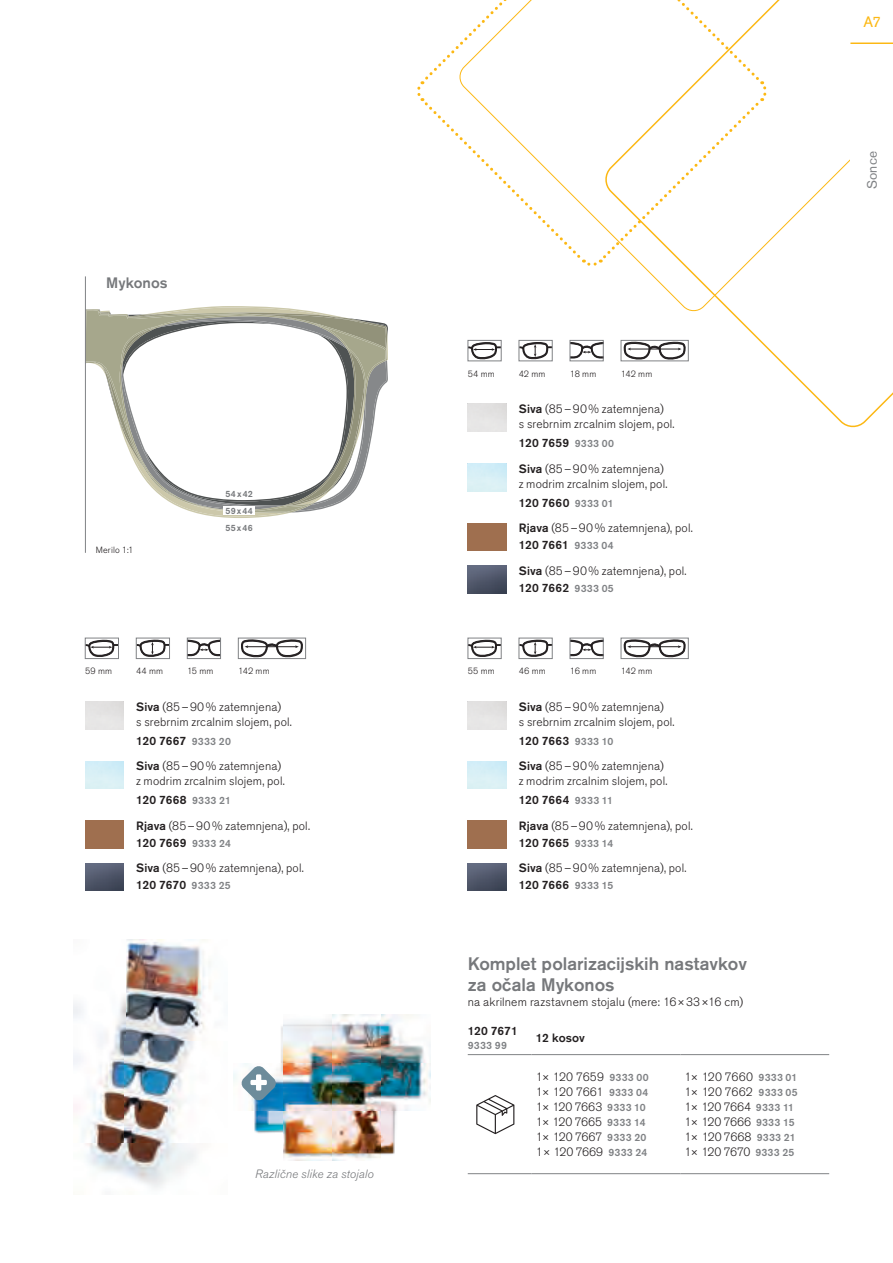
<style>
.page{position:relative;width:893px;height:1263px;background:#fff}
.page>*{position:absolute;margin:0;border:0;box-sizing:border-box;transform-origin:0 0}
.t1{font:69px "Summer Loving Sans";color:#fff;scale:.84 1}
.t2{font:500 18px/21px "Akzidenz Grotesk Pro";color:#76787b}
.t3{font:500 15px "Akzidenz Grotesk Pro";letter-spacing:.005em;color:#76787b}
.t4{font:15px "Akzidenz Grotesk Pro";color:#fcb814}
.t5{font:13.5px "Akzidenz Grotesk Pro";letter-spacing:.015em;color:#808285}
.t6{font:300 12px/15px "Akzidenz Grotesk Pro";letter-spacing:.01em;color:#231f20}
.t7{font:500 12px "Akzidenz Grotesk Pro";letter-spacing:.005em;color:#231f20}
.t8{font:italic 300 12px "Akzidenz Grotesk Pro";letter-spacing:.01em;color:#76787b}
.t9{font:500 10.5px "Akzidenz Grotesk Pro";letter-spacing:.025em;color:#808285}
.t10{font:300 9px "Akzidenz Grotesk Pro";letter-spacing:.02em;color:#231f20}
.t11{font:500 9px/17px "Akzidenz Grotesk Pro";letter-spacing:.085em;color:#76787b;text-align:justify}
.s1{font-weight:500}
.s2{font-size:10.5px;color:#808285}
.s3{font-weight:500;font-size:10.5px;color:#808285}
</style>
<div class="page">
<img style="left:468px;top:863px;width:38px;height:28px">
<img style="left:468px;top:821px;width:38px;height:27px">
<svg style="left:470px;top:640px;width:29px;height:17px"></svg>
<div style="left:468px;top:638px;width:33px;height:21px;border:1px solid #808285"></div>
<svg style="left:521px;top:640px;width:29px;height:17px"></svg>
<div style="left:519px;top:638px;width:33px;height:21px;border:1px solid #808285"></div>
<svg style="left:572px;top:640px;width:29px;height:16px"></svg>
<div style="left:570px;top:638px;width:33px;height:21px;border:1px solid #808285"></div>
<svg style="left:624px;top:640px;width:61px;height:17px"></svg>
<div style="left:621px;top:638px;width:67px;height:21px;border:1px solid #808285"></div>
<img style="left:74px;top:939px;width:137px;height:249px">
<img style="left:234px;top:1014px;width:197px;height:146px">
<svg style="left:241px;top:1065px;width:35px;height:36px"></svg>
<svg style="left:476px;top:1095px;width:38px;height:39px"></svg>
<svg style="left:187px;top:306px;width:201px;height:212px"></svg>
<svg style="left:86px;top:309px;width:301px;height:204px"></svg>
<svg style="left:120px;top:315px;width:236px;height:197px"></svg>
<img style="left:468px;top:566px;width:38px;height:27px">
<img style="left:85px;top:863px;width:38px;height:28px">
<img style="left:468px;top:523px;width:38px;height:28px">
<img style="left:85px;top:821px;width:38px;height:27px">
<hr style="left:85px;top:276px;width:1px;height:277px;background:#808285">
<svg style="left:417px;top:0;width:187px;height:266px"></svg>
<svg style="left:604px;top:0;width:289px;height:428px"></svg>
<svg style="left:470px;top:342px;width:29px;height:17px"></svg>
<div style="left:468px;top:340px;width:33px;height:21px;border:1px solid #808285"></div>
<svg style="left:87px;top:640px;width:30px;height:17px"></svg>
<div style="left:85px;top:638px;width:34px;height:21px;border:1px solid #808285"></div>
<svg style="left:521px;top:342px;width:29px;height:17px"></svg>
<div style="left:519px;top:340px;width:33px;height:21px;border:1px solid #808285"></div>
<svg style="left:138px;top:640px;width:30px;height:17px"></svg>
<div style="left:136px;top:638px;width:34px;height:21px;border:1px solid #808285"></div>
<svg style="left:572px;top:342px;width:29px;height:16px"></svg>
<div style="left:570px;top:340px;width:33px;height:21px;border:1px solid #808285"></div>
<svg style="left:189px;top:640px;width:30px;height:16px"></svg>
<div style="left:187px;top:638px;width:34px;height:21px;border:1px solid #808285"></div>
<svg style="left:624px;top:342px;width:61px;height:17px"></svg>
<div style="left:621px;top:340px;width:67px;height:21px;border:1px solid #808285"></div>
<svg style="left:241px;top:640px;width:62px;height:17px"></svg>
<div style="left:238px;top:638px;width:68px;height:21px;border:1px solid #808285"></div>
<div style="left:223px;top:489px;width:32px;height:8px;background:#fff"></div>
<div style="left:223px;top:506px;width:32px;height:8px;background:#fff"></div>
<div style="left:850px;top:0;width:43px;height:43px;background:#fff"></div>
<hr style="left:850px;top:43px;width:43px;height:1px;background:#fcb814">
<div style="left:850px;top:44px;width:43px;height:159px;background:#fff"></div>
<hr style="left:468px;top:1054px;width:63px;height:1px;background:#808285">
<hr style="left:531px;top:1054px;width:149px;height:1px;background:#808285">
<hr style="left:680px;top:1054px;width:149px;height:1px;background:#808285">
<hr style="left:531px;top:1173px;width:149px;height:1px;background:#808285">
<hr style="left:680px;top:1173px;width:149px;height:1px;background:#808285">
<hr style="left:468px;top:1173px;width:63px;height:1px;background:#808285">
<p class="t3" style="left:106px;top:273px;width:63px">Mykonos</p>
<p class="t10" style="left:96px;top:544px;width:39px">Merilo 1:1</p>
<p class="t11" style="left:225px;top:485px;width:29px">54x42<br>59x44<br>55x46</p>
<p class="t10" style="left:85px;top:665px;width:29px">59 mm</p>
<p class="t10" style="left:136px;top:665px;width:29px">44 mm</p>
<p class="t10" style="left:187px;top:665px;width:28px">15 mm</p>
<p class="t10" style="left:238px;top:665px;width:33px">142 mm</p>
<p class="t6" style="left:136px;top:699px;width:157px"><span class="s1">Siva</span> (85 – 90 % zatemnjena)<br>s srebrnim zrcalnim slojem, pol.</p>
<p class="t7" style="left:136px;top:733px;width:96px">120 7667 <span class="s2">9333 20</span></p>
<p class="t6" style="left:136px;top:758px;width:150px"><span class="s1">Siva</span> (85 – 90 % zatemnjena) z modrim zrcalnim slojem, pol.</p>
<p class="t7" style="left:136px;top:792px;width:96px">120 7668 <span class="s2">9333 21</span></p>
<p class="t7" style="left:136px;top:835px;width:97px">120 7669 <span class="s2">9333 24</span></p>
<p class="t7" style="left:136px;top:877px;width:96px">120 7670 <span class="s2">9333 25</span></p>
<p class="t6" style="left:136px;top:818px;width:175px"><span class="s1">Rjava</span> (85 – 90 % zatemnjena), pol.</p>
<p class="t6" style="left:136px;top:860px;width:169px"><span class="s1">Siva</span> (85 – 90 % zatemnjena), pol.</p>
<h1 class="t1" style="left:248px;top:1041px;width:26px">+</h1>
<p class="t8" style="left:255px;top:1166px;width:120px">Različne slike za stojalo</p>
<p class="t4" style="left:863px;top:12px;width:18px">A7</p>
<p class="t5" style="left:863px;top:189px;width:40px;rotate:-90deg">Sonce</p>
<p class="t10" style="left:468px;top:368px;width:29px">54 mm</p>
<p class="t10" style="left:519px;top:368px;width:28px">42 mm</p>
<p class="t10" style="left:570px;top:368px;width:28px">18 mm</p>
<p class="t10" style="left:621px;top:368px;width:33px">142 mm</p>
<p class="t6" style="left:519px;top:401px;width:157px"><span class="s1">Siva</span> (85 – 90 % zatemnjena)<br>s srebrnim zrcalnim slojem, pol.</p>
<p class="t7" style="left:519px;top:435px;width:97px">120 7659 <span class="s2">9333 00</span></p>
<p class="t6" style="left:519px;top:461px;width:150px"><span class="s1">Siva</span> (85 – 90 % zatemnjena) z modrim zrcalnim slojem, pol.</p>
<p class="t7" style="left:519px;top:495px;width:97px">120 7660 <span class="s2">9333 01</span></p>
<p class="t7" style="left:519px;top:537px;width:97px">120 7661 <span class="s2">9333 04</span></p>
<p class="t7" style="left:519px;top:580px;width:97px">120 7662 <span class="s2">9333 05</span></p>
<p class="t6" style="left:519px;top:520px;width:175px"><span class="s1">Rjava</span> (85 – 90 % zatemnjena), pol.</p>
<p class="t6" style="left:519px;top:563px;width:169px"><span class="s1">Siva</span> (85 – 90 % zatemnjena), pol.</p>
<p class="t10" style="left:468px;top:665px;width:29px">55 mm</p>
<p class="t10" style="left:519px;top:665px;width:29px">46 mm</p>
<p class="t10" style="left:570px;top:665px;width:28px">16 mm</p>
<p class="t10" style="left:621px;top:665px;width:33px">142 mm</p>
<p class="t6" style="left:519px;top:699px;width:157px"><span class="s1">Siva</span> (85 – 90 % zatemnjena)<br>s srebrnim zrcalnim slojem, pol.</p>
<p class="t6" style="left:519px;top:758px;width:150px"><span class="s1">Siva</span> (85 – 90 % zatemnjena) z modrim zrcalnim slojem, pol.</p>
<p class="t6" style="left:519px;top:818px;width:175px"><span class="s1">Rjava</span> (85 – 90 % zatemnjena), pol.</p>
<p class="t6" style="left:519px;top:860px;width:169px"><span class="s1">Siva</span> (85 – 90 % zatemnjena), pol.</p>
<p class="t7" style="left:519px;top:733px;width:96px">120 7663 <span class="s2">9333 10</span></p>
<p class="t7" style="left:519px;top:792px;width:96px">120 7664 <span class="s2">9333 11</span></p>
<p class="t7" style="left:519px;top:835px;width:96px">120 7665 <span class="s2">9333 14</span></p>
<p class="t7" style="left:519px;top:877px;width:96px">120 7666 <span class="s2">9333 15</span></p>
<h2 class="t2" style="left:468px;top:953px;width:281px">Komplet polarizacijskih nastavkov za očala Mykonos</h2>
<p class="t6" style="left:468px;top:995px;width:277px">na akrilnem razstavnem stojalu (mere: 16 × 33 × 16 cm)</p>
<p class="t7" style="left:468px;top:1023px;width:52px">120 7671</p>
<p class="t9" style="left:468px;top:1038px;width:41px">9333 99</p>
<p class="t7" style="left:536px;top:1030px;width:51px">12 kosov</p>
<p class="t6" style="left:536px;top:1069px;width:115px">1 × 120 7659 <span class="s3">9333 00<br></span>1 × 120 7661 <span class="s3">9333 04<br></span>1 × 120 7663 <span class="s3">9333 10<br></span>1 × 120 7665 <span class="s3">9333 14<br></span>1 × 120 7667 <span class="s3">9333 20<br></span>1 × 120 7669 <span class="s3">9333 24</span></p>
<p class="t6" style="left:685px;top:1069px;width:115px">1 × 120 7660 <span class="s3">9333 01<br></span>1 × 120 7662 <span class="s3">9333 05<br></span>1 × 120 7664 <span class="s3">9333 11<br></span>1 × 120 7666 <span class="s3">9333 15<br></span>1 × 120 7668 <span class="s3">9333 21<br></span>1 × 120 7670 <span class="s3">9333 25</span></p>
</div>
